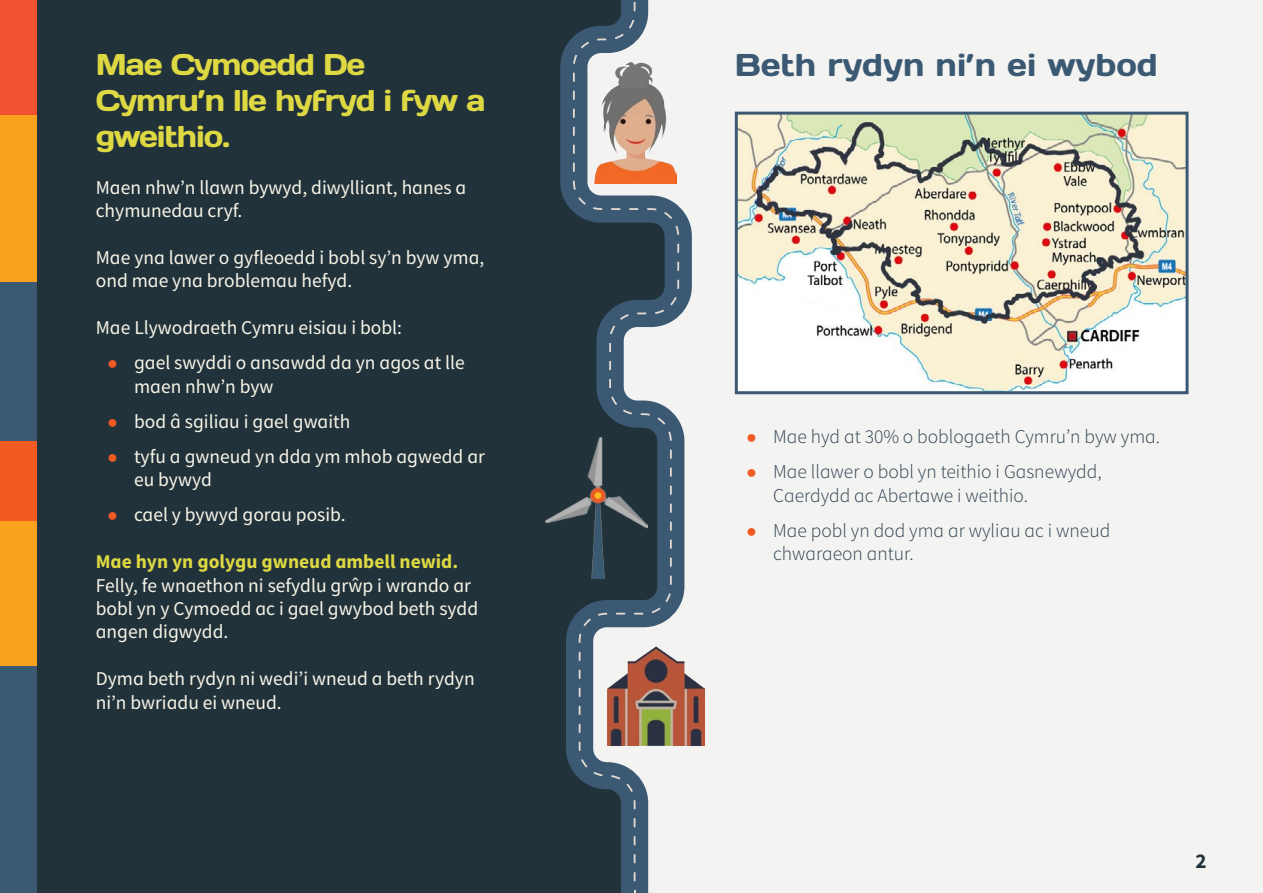
<style>
.page{position:relative;width:1263px;height:893px;background:#fff}
.page>*{position:absolute;margin:0;border:0;box-sizing:border-box;transform-origin:0 0}
.t1{font:31.5px "Days";color:#3b5973}
.t2{font:30px/36px "Days";letter-spacing:-.04em;color:#ded943}
.t3{font:700 21px "Source Sans Pro";color:#22323b}
.t4{font:19.5px/23.4px "Source Sans Pro";color:#f7f5e8}
.t5{font:300 19.5px/23.4px "Source Sans Pro";color:#2e3f4f}
.t6{font:700 19.5px "Source Sans Pro";color:#ded943}
.s1{font-family:"Arial";font-weight:700;font-size:18px;color:#f15a22}
</style>
<div class="page">
<div style="left:0;top:0;width:817px;height:893px;background:#22323b"></div>
<div style="left:692px;top:0;width:571px;height:893px;background:#f3f4f2"></div>
<svg style="left:560px;top:0;width:132px;height:893px"></svg>
<svg style="left:573px;top:2px;width:106px;height:879px"></svg>
<div style="left:0;top:0;width:37px;height:144px;background:#f05133"></div>
<div style="left:0;top:116px;width:37px;height:183px;background:#faa21d"></div>
<div style="left:0;top:282px;width:37px;height:183px;background:#3b5973"></div>
<div style="left:0;top:441px;width:37px;height:184px;background:#f15a22"></div>
<div style="left:0;top:521px;width:37px;height:183px;background:#faa21d"></div>
<div style="left:0;top:667px;width:37px;height:226px;background:#3b5973"></div>
<img style="left:607px;top:646px;width:98px;height:99px">
<img style="left:594px;top:63px;width:82px;height:121px">
<img style="left:545px;top:438px;width:102px;height:140px">
<img style="left:739px;top:116px;width:445px;height:274px">
<div style="left:735px;top:112px;width:453px;height:282px;border:3px solid #3b5973"></div>
<h2 class="t2" style="left:96px;top:45px;width:392px">Mae Cymoedd De<br>Cymru’n lle hyfryd i fyw a gweithio.</h2>
<p class="t4" style="left:96px;top:176px;width:372px">Maen nhw’n llawn bywyd, diwylliant, hanes a chymunedau cryf.</p>
<p class="t4" style="left:96px;top:246px;width:390px">Mae yna lawer o gyfleoedd i bobl sy’n byw yma, ond mae yna broblemau hefyd.</p>
<p class="t4" style="left:96px;top:316px;width:308px">Mae Llywodraeth Cymru eisiau i bobl:</p>
<p class="t4" style="left:134px;top:351px;width:332px;text-indent:-27px"><span class="s1">●</span> gael swyddi o ansawdd da yn agos at lle maen nhw’n byw</p>
<p class="t4" style="left:107px;top:410px;width:245px"><span class="s1">●</span> bod â sgiliau i gael gwaith</p>
<p class="t4" style="left:134px;top:445px;width:352px;text-indent:-27px"><span class="s1">●</span> tyfu a gwneud yn dda ym mhob agwedd ar eu bywyd</p>
<p class="t4" style="left:107px;top:503px;width:240px"><span class="s1">●</span> cael y bywyd gorau posib.</p>
<p class="t6" style="left:96px;top:548px;width:364px">Mae hyn yn golygu gwneud ambell newid.</p>
<p class="t4" style="left:96px;top:573px;width:384px">Felly, fe wnaethon ni sefydlu grŵp i wrando ar bobl yn y Cymoedd ac i gael gwybod beth sydd angen digwydd.</p>
<p class="t4" style="left:96px;top:667px;width:380px">Dyma beth rydyn ni wedi’i wneud a beth rydyn ni’n bwriadu ei wneud.</p>
<h1 class="t1" style="left:735px;top:45px;width:424px">Beth rydyn ni’n ei wybod</h1>
<p class="t5" style="left:746px;top:425px;width:415px"><span class="s1">●</span> Mae hyd at 30% o boblogaeth Cymru’n byw yma.</p>
<p class="t5" style="left:773px;top:460px;width:330px;text-indent:-27px"><span class="s1">●</span> Mae llawer o bobl yn teithio i Gasnewydd,<br>Caerdydd ac Abertawe i weithio.</p>
<p class="t5" style="left:773px;top:518px;width:339px;text-indent:-27px"><span class="s1">●</span> Mae pobl yn dod yma ar wyliau ac i wneud chwaraeon antur.</p>
<p class="t3" style="left:1195px;top:846px;width:13px">2</p>
</div>
